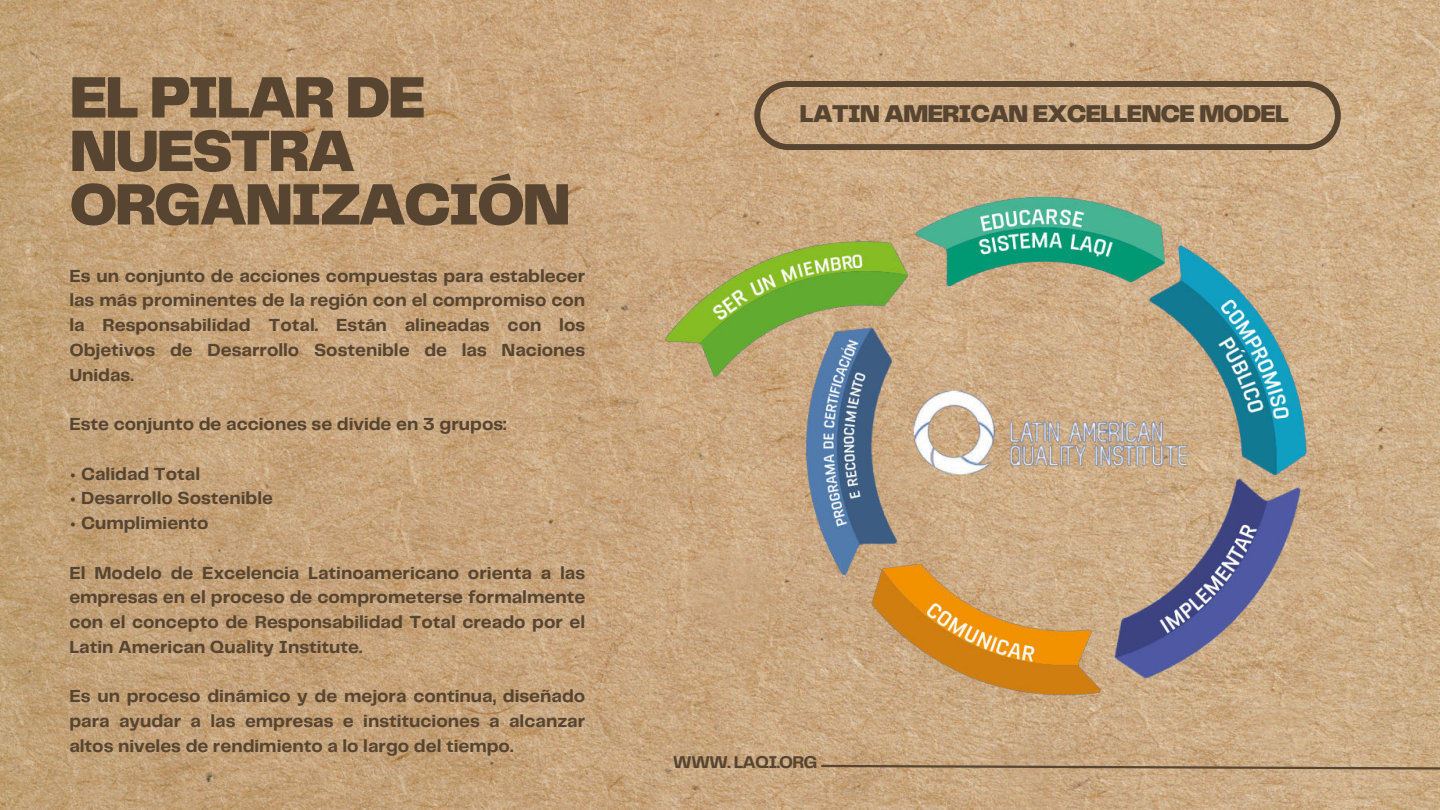
<style>
.page{position:relative;width:1440px;height:810px;background:#fff}
.page>*{position:absolute;margin:0;border:0;box-sizing:border-box;transform-origin:0 0}
.t1{font:900 60.6px/53.5px "Telegraf";letter-spacing:-.05em;color:#574531}
.t2{font:900 25.3px "Telegraf";letter-spacing:-.05em;color:#574531}
.t3{font:700 18.2px/24.7px "Telegraf";color:#574531;text-align:justify}
.t4{font:700 17.7px "Telegraf";letter-spacing:-.05em;color:#574531}
</style>
<div class="page">
<img style="left:0;top:0;width:1440px;height:810px">
<svg style="left:819px;top:764px;width:621px;height:7px"></svg>
<svg style="left:754px;top:81px;width:587px;height:69px"></svg>
<img style="left:655px;top:168px;width:670px;height:539px">
<h1 class="t1" style="left:69px;top:71px;width:503px">EL PILAR DE<br>NUESTRA<br>ORGANIZACIÓN</h1>
<p class="t3" style="left:69px;top:263px;width:517px">Es un conjunto de acciones compuestas para establecer las más prominentes de la región con el compromiso con la Responsabilidad Total. Están alineadas con los Objetivos de Desarrollo Sostenible de las Naciones Unidas.</p>
<p class="t3" style="left:69px;top:412px;width:439px">Este conjunto de acciones se divide en 3 grupos:</p>
<p class="t3" style="left:69px;top:461px;width:132px">• Calidad Total</p>
<p class="t3" style="left:69px;top:486px;width:205px">• Desarrollo Sostenible</p>
<p class="t3" style="left:69px;top:511px;width:141px">• Cumplimiento</p>
<p class="t3" style="left:69px;top:560px;width:517px">El Modelo de Excelencia Latinoamericano orienta a las empresas en el proceso de comprometerse formalmente con el concepto de Responsabilidad Total creado por el Latin American Quality Institute.</p>
<p class="t3" style="left:69px;top:684px;width:517px">Es un proceso dinámico y de mejora continua, diseñado para ayudar a las empresas e instituciones a alcanzar altos niveles de rendimiento a lo largo del tiempo.</p>
<h2 class="t2" style="left:800px;top:95px;width:491px">LATIN AMERICAN EXCELLENCE MODEL</h2>
<p class="t4" style="left:673px;top:750px;width:146px">WWW. LAQI.ORG</p>
</div>
